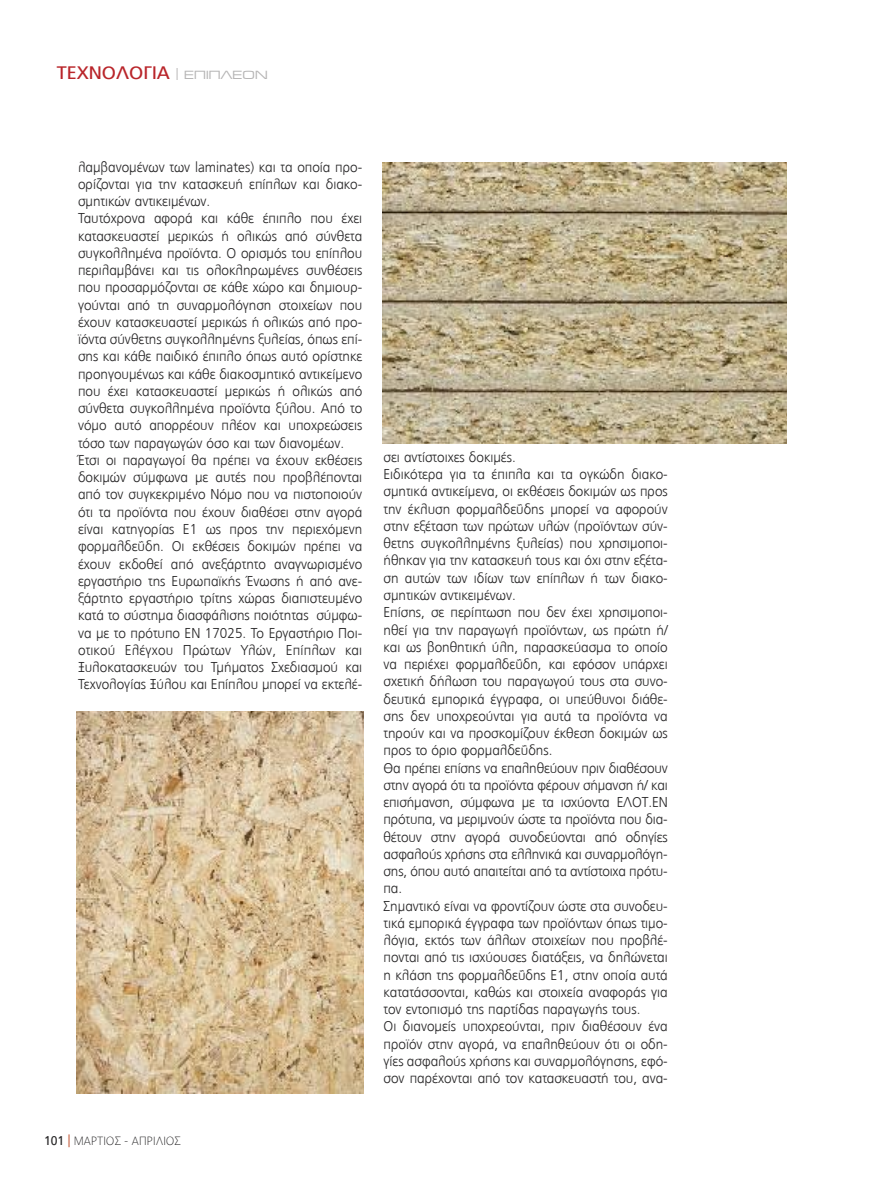
<style>
.page{position:relative;width:893px;height:1191px;background:#fff}
.page>*{position:absolute;margin:0;border:0;box-sizing:border-box;transform-origin:0 0}
.t1{font:18px "PF Catalog";color:#b9252a;scale:1.05 1}
.t2{font:300 14.25px/17.2px "PF Catalog";color:#272627;scale:.95 1}
.t3{font:100 12px "PF Catalog";letter-spacing:.025em;color:#272627}
.s1{font-family:"Naxos";font-size:12px;color:#b4b3b3}
.s2{font-weight:400;font-size:12.75px}
.s3{font-weight:400;font-size:12.75px;color:#c35d3e}
</style>
<div class="page">
<img style="left:77px;top:711px;width:287px;height:382px">
<img style="left:383px;top:163px;width:404px;height:281px">
<p class="t1" style="left:57px;top:63px;width:202px">ΤΕΧΝΟΛΟΓΙΑ <sup>|</sup> <span class="s1">EΠIΠΛEON</span></p>
<p class="t2" style="left:78px;top:158px;width:301px">λαμβανομένων των laminates) και τα οποία προ&shy;ορίζονται για την κατασκευή επίπλων και διακο&shy;σμητικών αντικειμένων.<br>Ταυτόχρονα αφορά και κάθε έπιπλο που έχει κατασκευαστεί μερικώς ή ολικώς από σύνθετα συγκολλημένα προϊόντα. Ο ορισμός του επίπλου περιλαμβάνει και τις ολοκληρωμένες συνθέσεις που προσαρμόζονται σε κάθε χώρο και δημιουρ&shy;γούνται από τη συναρμολόγηση στοιχείων που έχουν κατασκευαστεί μερικώς ή ολικώς από προ&shy;ϊόντα σύνθετης συγκολλημένης ξυλείας, όπως επί&shy;σης και κάθε παιδικό έπιπλο όπως αυτό ορίστηκε προηγουμένως και κάθε διακοσμητικό αντικείμενο που έχει κατασκευαστεί μερικώς ή ολικώς από σύνθετα συγκολλημένα προϊόντα ξύλου. Από το νόμο αυτό απορρέουν πλέον και υποχρεώσεις τόσο των παραγωγών όσο και των διανομέων.<br>Έτσι οι παραγωγοί θα πρέπει να έχουν εκθέσεις δοκιμών σύμφωνα με αυτές που προβλέπονται από τον συγκεκριμένο Νόμο που να πιστοποιούν ότι τα προϊόντα που έχουν διαθέσει στην αγορά είναι κατηγορίας Ε1 ως προς την περιεχόμενη φορμαλδεΰδη. Οι εκθέσεις δοκιμών πρέπει να έχουν εκδοθεί από ανεξάρτητο αναγνωρισμένο εργαστήριο της Ευρωπαϊκής Ένωσης ή από ανε&shy;ξάρτητο εργαστήριο τρίτης χώρας διαπιστευμένο κατά το σύστημα διασφάλισης ποιότητας σύμφω&shy;να με το πρότυπο ΕΝ 17025. Το Εργαστήριο Ποι&shy;οτικού Ελέγχου Πρώτων Υλών, Επίπλων και Ξυλοκατασκευών του Τμήματος Σχεδιασμού και Τεχνολογίας Ξύλου και Επίπλου μπορεί να εκτελέ-</p>
<p class="t3" style="left:44px;top:1134px;width:138px"><span class="s2">101</span> <span class="s3">|</span> ΜΑΡΤΙΟΣ - ΑΠΡΙΛΙΟΣ</p>
<p class="t2" style="left:384px;top:448px;width:301px">σει αντίστοιχες δοκιμές.<br>Ειδικότερα για τα έπιπλα και τα ογκώδη διακο&shy;σμητικά αντικείμενα, οι εκθέσεις δοκιμών ως προς την έκλυση φορμαλδεΰδης μπορεί να αφορούν στην εξέταση των πρώτων υλών (προϊόντων σύν&shy;θετης συγκολλημένης ξυλείας) που χρησιμοποι&shy;ήθηκαν για την κατασκευή τους και όχι στην εξέτα&shy;ση αυτών των ιδίων των επίπλων ή των διακο&shy;σμητικών αντικειμένων.<br>Επίσης, σε περίπτωση που δεν έχει χρησιμοποι&shy;ηθεί για την παραγωγή προϊόντων, ως πρώτη ή/ και ως βοηθητική ύλη, παρασκεύασμα το οποίο να περιέχει φορμαλδεΰδη, και εφόσον υπάρχει σχετική δήλωση του παραγωγού τους στα συνο&shy;δευτικά εμπορικά έγγραφα, οι υπεύθυνοι διάθε&shy;σης δεν υποχρεούνται για αυτά τα προϊόντα να τηρούν και να προσκομίζουν έκθεση δοκιμών ως προς το όριο φορμαλδεΰδης.<br>Θα πρέπει επίσης να επαληθεύουν πριν διαθέσουν στην αγορά ότι τα προϊόντα φέρουν σήμανση ή/ και επισήμανση, σύμφωνα με τα ισχύοντα ΕΛΟΤ.ΕΝ πρότυπα, να μεριμνούν ώστε τα προϊόντα που δια&shy;θέτουν στην αγορά συνοδεύονται από οδηγίες ασφαλούς χρήσης στα ελληνικά και συναρμολόγη&shy;σης, όπου αυτό απαιτείται από τα αντίστοιχα πρότυ&shy;πα.<br>Σημαντικό είναι να φροντίζουν ώστε στα συνοδευ&shy;τικά εμπορικά έγγραφα των προϊόντων όπως τιμο&shy;λόγια, εκτός των άλλων στοιχείων που προβλέ&shy;πονται από τις ισχύουσες διατάξεις, να δηλώνεται η κλάση της φορμαλδεΰδης Ε1, στην οποία αυτά κατατάσσονται, καθώς και στοιχεία αναφοράς για τον εντοπισμό της παρτίδας παραγωγής τους.<br>Οι διανομείς υποχρεούνται, πριν διαθέσουν ένα προϊόν στην αγορά, να επαληθεύουν ότι οι οδη&shy;γίες ασφαλούς χρήσης και συναρμολόγησης, εφό&shy;σον παρέχονται από τον κατασκευαστή του, ανα-</p>
</div>
